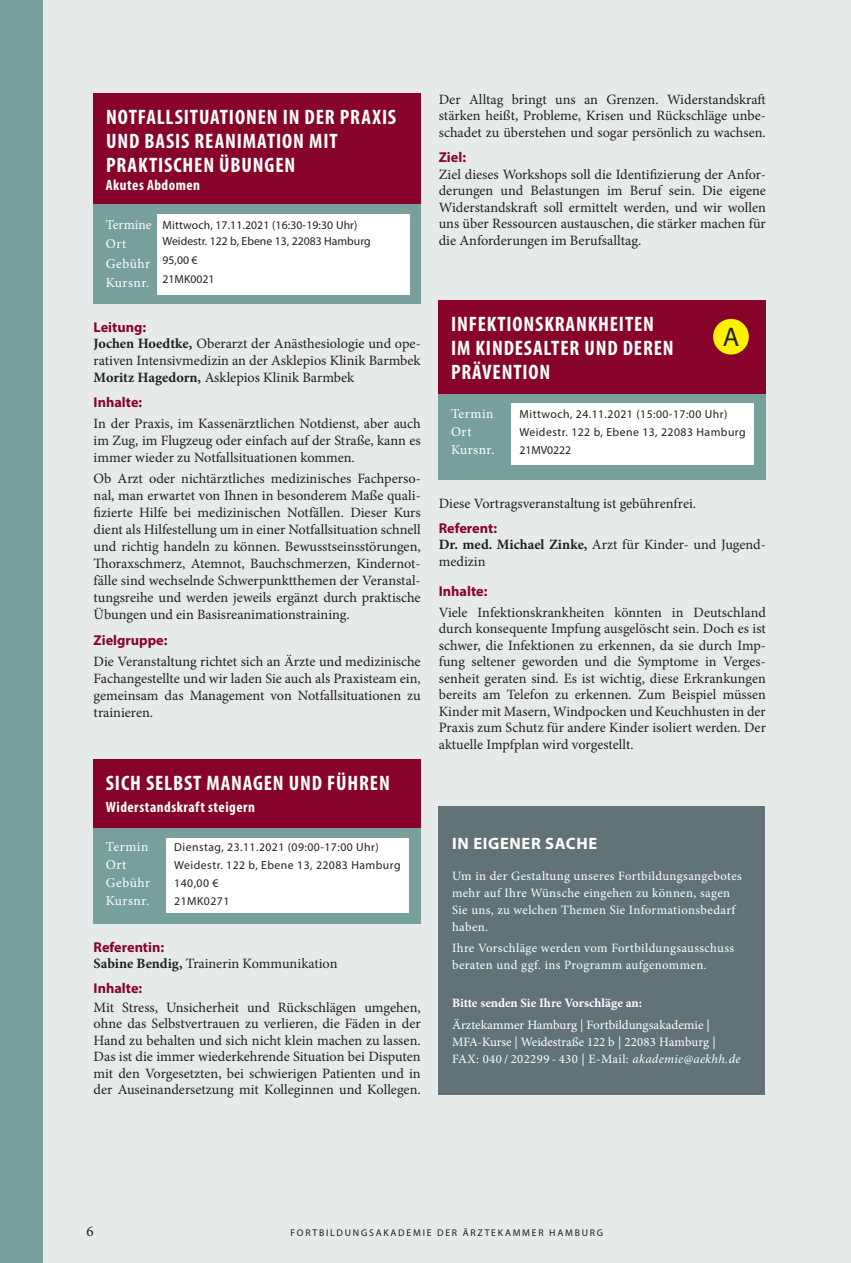
<style>
.page{position:relative;width:851px;height:1263px;background:#fff}
.page>*{position:absolute;margin:0;border:0;box-sizing:border-box;transform-origin:0 0}
.t1{font:27px "Myriad Pro";color:#231f20}
.t2{font:700 condensed 21px/24px "Myriad Pro";letter-spacing:.04em;color:#fff}
.t3{font:700 16.5px "Myriad Pro";letter-spacing:.04em;color:#fff}
.t4{font:700 condensed 15px "Myriad Pro";letter-spacing:.03em;color:#fff}
.t5{font:15px "Minion Pro";color:#231f20}
.t6{font:14.25px/16.5px "Minion Pro";color:#231f20;text-align:justify}
.t7{font:700 14.25px "Myriad Pro";color:#880329}
.t8{font:13.5px/18px "Minion Pro";letter-spacing:.04em;color:#fff}
.t9{font:12.75px/17px "Minion Pro";letter-spacing:.025em;color:#fff}
.t10{font:12.75px/17px "Minion Pro";color:#fff}
.t11{font:700 12.75px "Minion Pro";color:#fff}
.t12{font:11.7px/18px "Myriad Pro";letter-spacing:.04em;color:#231f20}
.t13{font:11.7px/15.5px "Myriad Pro";color:#231f20}
.t14{font:9.75px "Myriad Pro";letter-spacing:.18em;color:#231f20}
.s1{font-weight:700}
.s2{font-style:italic}
</style>
<div class="page">
<div style="left:43px;top:0;width:807px;height:1263px;background:#e6eaeb"></div>
<div style="left:0;top:0;width:43px;height:1263px;background:#77a09d"></div>
<div style="left:438px;top:806px;width:326px;height:288px;background:#617376"></div>
<div style="left:94px;top:828px;width:326px;height:96px;background:#77a09d"></div>
<div style="left:166px;top:838px;width:242px;height:74px;background:#fff"></div>
<div style="left:94px;top:760px;width:326px;height:68px;background:#880329"></div>
<div style="left:438px;top:394px;width:327px;height:86px;background:#77a09d"></div>
<div style="left:511px;top:403px;width:242px;height:62px;background:#fff"></div>
<div style="left:438px;top:300px;width:327px;height:94px;background:#880329"></div>
<div style="left:713px;top:319px;width:35px;height:36px;background:#fff101;border-radius:50%"></div>
<div style="left:94px;top:204px;width:326px;height:100px;background:#77a09d"></div>
<div style="left:158px;top:214px;width:252px;height:80px;background:#fff"></div>
<div style="left:94px;top:94px;width:326px;height:110px;background:#880329"></div>
<h2 class="t2" style="left:106px;top:105px;width:291px">NOTFALLSITUATIONEN IN DER PRAXIS<br>UND BASIS REANIMATION MIT<br>PRAKTISCHEN ÜBUNGEN</h2>
<p class="t4" style="left:106px;top:176px;width:96px">Akutes Abdomen</p>
<p class="t8" style="left:106px;top:216px;width:47px;line-height:19px">Termine<br>Ort<br>Gebühr<br>Kursnr.</p>
<p class="t13" style="left:162px;top:218px;width:209px">Mittwoch, 17.11.2021 (16:30-19:30 Uhr)<br>Weidestr. 122 b, Ebene 13, 22083 Hamburg</p>
<p class="t13" style="left:162px;top:251px;width:53px;line-height:18.9px">95,00 €<br>21MK0021</p>
<p class="t7" style="left:94px;top:318px;width:54px">Leitung:</p>
<p class="t6" style="left:94px;top:335px;width:328px"><span class="s1">Jochen Hoedtke,</span> Oberarzt der Anästhesiologie und ope&shy;rativen Intensivmedizin an der Asklepios Klinik Barmbek <span class="s1">Moritz Hagedorn,</span> Asklepios Klinik Barmbek</p>
<p class="t7" style="left:94px;top:393px;width:50px">Inhalte:</p>
<p class="t6" style="left:94px;top:415px;width:328px;line-height:17px">In der Praxis, im Kassenärztlichen Notdienst, aber auch im Zug, im Flugzeug oder einfach auf der Straße, kann es immer wieder zu Notfallsituationen kommen.</p>
<p class="t6" style="left:94px;top:470px;width:328px;line-height:17px">Ob Arzt oder nichtärztliches medizinisches Fachperso&shy;nal, man erwartet von Ihnen in besonderem Maße quali&shy;fizierte Hilfe bei medizinischen Notfällen. Dieser Kurs dient als Hilfestellung um in einer Notfallsituation schnell und richtig handeln zu können. Bewusstseinsstörungen, Thoraxschmerz, Atemnot, Bauchschmerzen, Kindernot&shy;fälle sind wechselnde Schwerpunktthemen der Veranstal&shy;tungsreihe und werden jeweils ergänzt durch praktische Übungen und ein Basisreanimationstraining.</p>
<p class="t7" style="left:94px;top:631px;width:75px">Zielgruppe:</p>
<p class="t6" style="left:94px;top:653px;width:328px;line-height:17px">Die Veranstaltung richtet sich an Ärzte und medizinische Fachangestellte und wir laden Sie auch als Praxisteam ein, gemeinsam das Management von Notfallsituationen zu trainieren.</p>
<h2 class="t2" style="left:106px;top:770px;width:285px">SICH SELBST MANAGEN UND FÜHREN</h2>
<p class="t4" style="left:106px;top:797px;width:151px">Widerstandskraft steigern</p>
<p class="t8" style="left:106px;top:838px;width:46px">Termin<br>Ort<br>Gebühr<br>Kursnr.</p>
<p class="t12" style="left:174px;top:838px;width:228px">Dienstag, 23.11.2021 (09:00-17:00 Uhr)<br>Weidestr. 122 b, Ebene 13, 22083 Hamburg<br>140,00 €<br>21MK0271</p>
<p class="t7" style="left:94px;top:937px;width:72px">Referentin:</p>
<p class="t6" style="left:94px;top:955px;width:245px"><span class="s1">Sabine Bendig,</span> Trainerin Kommunikation</p>
<p class="t7" style="left:94px;top:979px;width:50px">Inhalte:</p>
<p class="t6" style="left:94px;top:999px;width:328px">Mit Stress, Unsicherheit und Rückschlägen umgehen, ohne das Selbstvertrauen zu verlieren, die Fäden in der Hand zu behalten und sich nicht klein machen zu lassen.<br>Das ist die immer wiederkehrende Situation bei Disputen mit den Vorgesetzten, bei schwierigen Patienten und in der Auseinandersetzung mit Kolleginnen und Kollegen.</p>
<p class="t6" style="left:438px;top:91px;width:328px">Der Alltag bringt uns an Grenzen. Widerstandskraft stärken heißt, Probleme, Krisen und Rückschläge unbe&shy;schadet zu überstehen und sogar persönlich zu wachsen.</p>
<p class="t7" style="left:438px;top:148px;width:29px">Ziel:</p>
<p class="t6" style="left:438px;top:166px;width:328px">Ziel dieses Workshops soll die Identifizierung der Anfor&shy;derungen und Belastungen im Beruf sein. Die eigene Widerstandskraft soll ermittelt werden, und wir wollen uns über Ressourcen austauschen, die stärker machen für die Anforderungen im Berufsalltag.</p>
<h2 class="t2" style="left:451px;top:311px;width:224px">INFEKTIONSKRANKHEITEN<br>IM KINDESALTER UND DEREN<br>PRÄVENTION</h2>
<h1 class="t1" style="left:722px;top:320px;width:18px">A</h1>
<p class="t8" style="left:451px;top:405px;width:45px">Termin<br>Ort<br>Kursnr.</p>
<p class="t12" style="left:519px;top:405px;width:228px">Mittwoch, 24.11.2021 (15:00-17:00 Uhr)<br>Weidestr. 122 b, Ebene 13, 22083 Hamburg<br>21MV0222</p>
<p class="t6" style="left:438px;top:495px;width:259px">Diese Vortragsveranstaltung ist gebührenfrei.</p>
<p class="t7" style="left:438px;top:518px;width:60px">Referent:</p>
<p class="t6" style="left:438px;top:536px;width:328px"><span class="s1">Dr. med. Michael Zinke,</span> Arzt für Kinder- und Jugend&shy;medizin</p>
<p class="t7" style="left:438px;top:582px;width:50px">Inhalte:</p>
<p class="t6" style="left:438px;top:604px;width:328px">Viele Infektionskrankheiten könnten in Deutschland durch konsequente Impfung ausgelöscht sein. Doch es ist schwer, die Infektionen zu erkennen, da sie durch Imp&shy;fung seltener geworden und die Symptome in Verges&shy;senheit geraten sind. Es ist wichtig, diese Erkrankungen bereits am Telefon zu erkennen. Zum Beispiel müssen Kinder mit Masern, Windpocken und Keuchhusten in der Praxis zum Schutz für andere Kinder isoliert werden. Der aktuelle Impfplan wird vorgestellt.</p>
<p class="t3" style="left:452px;top:833px;width:146px">IN EIGENER SACHE</p>
<p class="t9" style="left:452px;top:867px;width:291px">Um in der Gestaltung unseres Fortbildungsangebotes mehr auf Ihre Wünsche eingehen zu können, sagen Sie uns, zu welchen Themen Sie Informationsbedarf haben.</p>
<p class="t9" style="left:452px;top:940px;width:283px">Ihre Vorschläge werden vom Fortbildungsausschuss beraten und ggf. ins Programm aufgenommen.</p>
<p class="t11" style="left:452px;top:994px;width:191px">Bitte senden Sie Ihre Vorschläge an:</p>
<p class="t10" style="left:452px;top:1016px;width:290px">Ärztekammer Hamburg | Fortbildungsakademie |<br>MFA-Kurse | Weidestraße 122 b | 22083 Hamburg |<br>FAX: 040 / 202299 - 430 | E-Mail: <span class="s2">akademie@aekhh.de</span></p>
<p class="t5" style="left:86px;top:1221px;width:9px">6</p>
<p class="t14" style="left:290px;top:1227px;width:314px">FORTBILDUNGSAKADEMIE DER ÄRZTEKAMMER HAMBURG</p>
</div>
